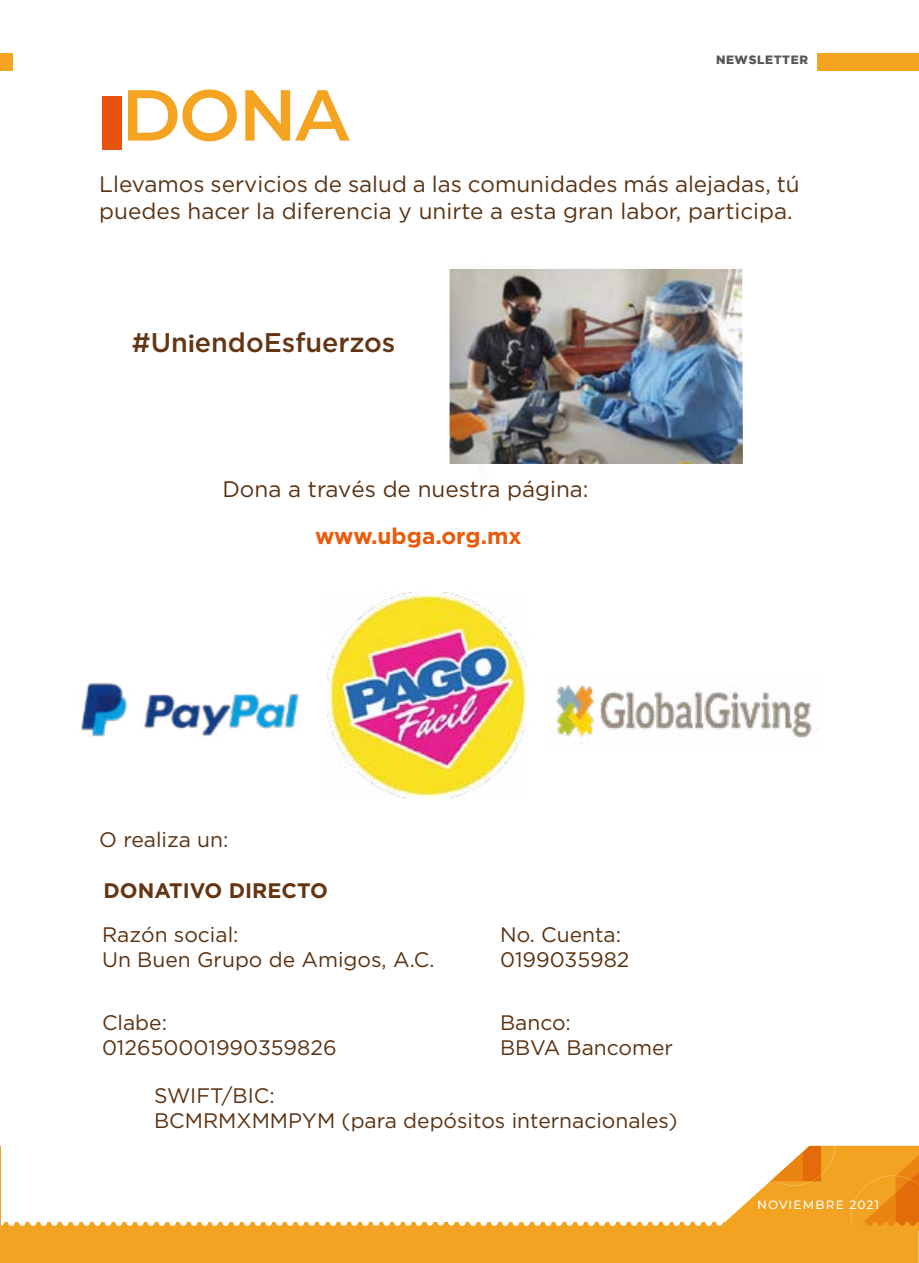
<style>
.page{position:relative;width:919px;height:1263px;background:#fff}
.page>*{position:absolute;margin:0;border:0;box-sizing:border-box;transform-origin:0 0}
.t1{font:600 72px "Montserrat";color:#f4a421}
.t2{font:500 27px "Gotham";color:#633513}
.t3{font:22.5px/27px "Gotham";color:#5a3212}
.t4{font:700 22.5px "Gotham";color:#ea5b0b}
.t5{font:21px/25.2px "Gotham";color:#5a3212}
.t6{font:700 21px "Gotham";color:#633513}
.t7{font:500 12px "Montserrat";letter-spacing:.1em;color:#fff}
.t8{font:900 12px "Gotham";letter-spacing:.05em;color:#575756}
.s1{font-family:"Montserrat";font-weight:700;font-size:22.5px}
</style>
<div class="page">
<svg style="left:0;top:1146px;width:918px;height:117px"></svg>
<div style="left:0;top:54px;width:12px;height:17px;background:#f4a421"></div>
<div style="left:817px;top:54px;width:101px;height:17px;background:#f4a421"></div>
<div style="left:102px;top:96px;width:19px;height:53px;background:#e6530f"></div>
<img style="left:81px;top:682px;width:218px;height:55px">
<img style="left:327px;top:592px;width:200px;height:206px">
<img style="left:449px;top:269px;width:293px;height:195px">
<img style="left:556px;top:685px;width:263px;height:58px">
<p class="t8" style="left:716px;top:53px;width:93px">NEWSLETTER</p>
<h1 class="t1" style="left:121px;top:64px;width:230px">DONA</h1>
<p class="t3" style="left:99px;top:170px;width:702px">Llevamos servicios de salud a las comunidades más alejadas, tú puedes hacer la diferencia y unirte a esta gran labor, participa.</p>
<p class="t2" style="left:132px;top:324px;width:265px">#Un<span class="s1">i</span>endoEsfuerzos</p>
<p class="t3" style="left:222px;top:475px;width:368px">Dona a través de nuestra página:</p>
<p class="t4" style="left:315px;top:521px;width:208px">www.ubga.org.mx</p>
<p class="t5" style="left:99px;top:826px;width:131px">O realiza un:</p>
<p class="t6" style="left:103px;top:876px;width:226px">DONATIVO DIRECTO</p>
<p class="t5" style="left:102px;top:921px;width:334px">Razón social:<br>Un Buen Grupo de Amigos, A.C.</p>
<p class="t5" style="left:500px;top:921px;width:131px">No. Cuenta:<br>0199035982</p>
<p class="t5" style="left:102px;top:1010px;width:236px">Clabe:<br>012650001990359826</p>
<p class="t5" style="left:500px;top:1010px;width:174px">Banco:<br>BBVA Bancomer</p>
<p class="t5" style="left:154px;top:1083px;width:525px">SWIFT/BIC:<br>BCMRMXMMPYM (para depósitos internacionales)</p>
<p class="t7" style="left:757px;top:1196px;width:123px">NOVIEMBRE 2021</p>
</div>
